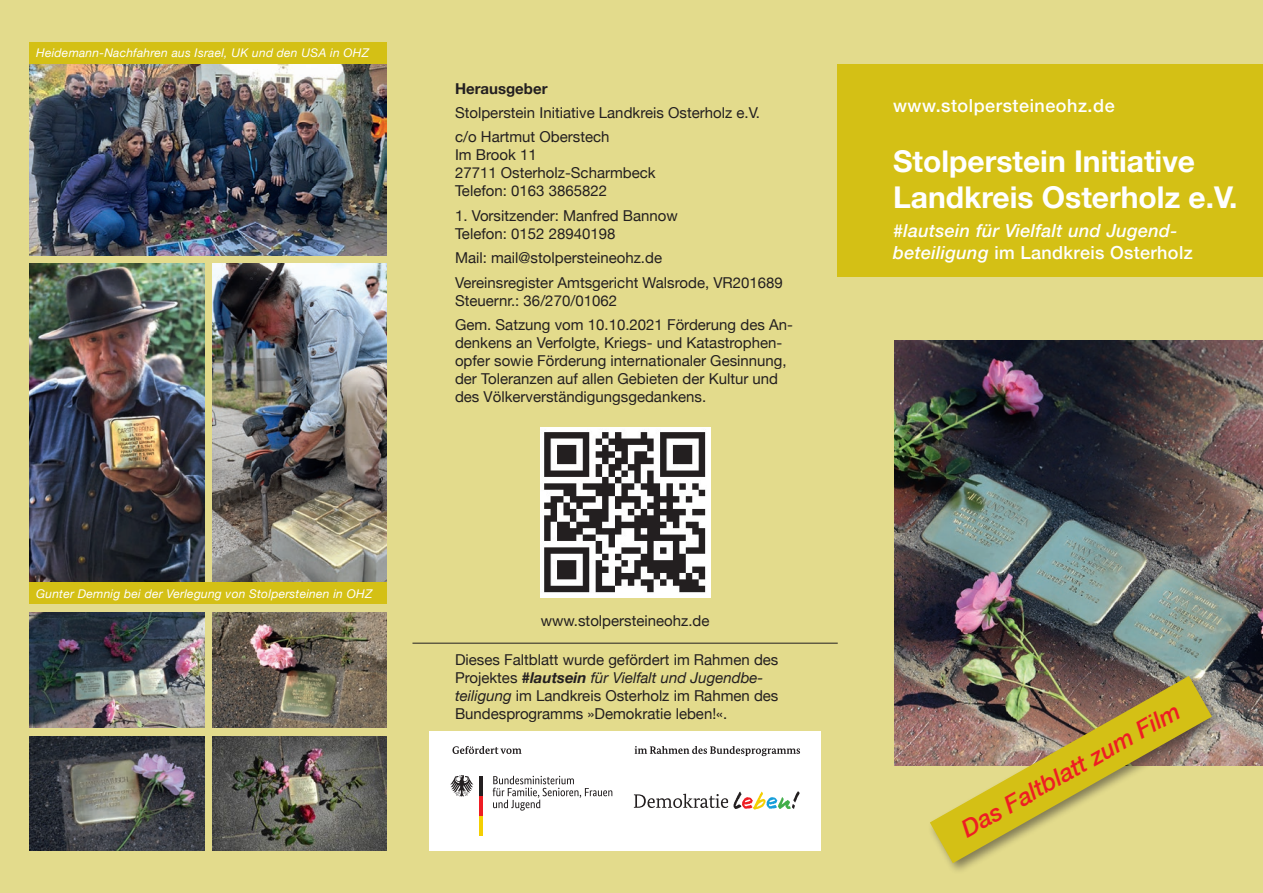
<style>
.page{position:relative;width:1263px;height:893px;background:#e3db8c}
.page>*{position:absolute;margin:0;border:0;box-sizing:border-box;transform-origin:0 0}
.t1{font:700 30px/36px "Helvetica Neue";color:#fff}
.t2{font:italic 500 24px "Helvetica Neue";color:#ee1d23}
.t3{font:italic 500 18px/22.5px "Helvetica Neue";letter-spacing:.02em;color:#fff}
.t4{font:500 18px "Helvetica Neue";letter-spacing:.03em;color:#fff}
.t5{font:15px/18px "Helvetica Neue";color:#231f20}
.t6{font:700 15px "Helvetica Neue";color:#231f20}
.t7{font:italic 12px "Helvetica Neue";letter-spacing:.02em;color:#fff}
.s1{font-weight:700;font-style:italic}
.s2{font-style:italic}
.s3{font-style:normal}
</style>
<div class="page">
<img style="left:894px;top:340px;width:369px;height:425px">
<img style="left:30px;top:64px;width:357px;height:191px">
<img style="left:30px;top:612px;width:174px;height:115px">
<img style="left:30px;top:736px;width:174px;height:115px">
<img style="left:213px;top:612px;width:174px;height:115px">
<img style="left:213px;top:736px;width:174px;height:115px">
<img style="left:30px;top:264px;width:174px;height:319px">
<img style="left:213px;top:264px;width:174px;height:319px">
<img style="left:540px;top:427px;width:170px;height:170px">
<div style="left:429px;top:732px;width:392px;height:119px;background:#fff"></div>
<hr style="left:479px;top:776px;width:4px;height:20px;background:#231f20">
<hr style="left:479px;top:796px;width:4px;height:20px;background:#ee1d23">
<hr style="left:479px;top:816px;width:4px;height:19px;background:#f4cf02">
<svg style="left:450px;top:775px;width:23px;height:22px"></svg>
<svg style="left:452px;top:746px;width:70px;height:8px"></svg>
<svg style="left:634px;top:746px;width:166px;height:10px"></svg>
<svg style="left:493px;top:776px;width:119px;height:35px"></svg>
<svg style="left:634px;top:791px;width:166px;height:19px"></svg>
<div style="left:838px;top:64px;width:425px;height:212px;background:#d4c015"></div>
<div style="left:30px;top:43px;width:357px;height:21px;background:#d4c015"></div>
<div style="left:30px;top:583px;width:357px;height:21px;background:#d4c015"></div>
<div style="left:927px;top:673px;width:297px;height:202px;background:#231f20;opacity:.5"></div>
<img style="left:930px;top:676px;width:282px;height:187px">
<hr style="left:412px;top:643px;width:426px;height:1px;background:#231f20">
<p class="t7" style="left:36px;top:45px;width:335px">Heidemann-Nachfahren aus Israel, UK und den USA in OHZ</p>
<p class="t7" style="left:36px;top:585px;width:338px">Gunter Demnig bei der Verlegung von Stolpersteinen in OHZ</p>
<p class="t6" style="left:455px;top:76px;width:94px">Herausgeber</p>
<p class="t5" style="left:455px;top:101px;width:307px;line-height:24.3px">Stolperstein Initiative Landkreis Osterholz e.V. c/o Hartmut Oberstech</p>
<p class="t5" style="left:455px;top:147px;width:202px">Im Brook 11<br>27711 Osterholz-Scharmbeck<br>Telefon: 0163 3865822</p>
<p class="t5" style="left:455px;top:207px;width:224px">1. Vorsitzender: Manfred Bannow<br>Telefon: 0152 28940198</p>
<p class="t5" style="left:455px;top:246px;width:329px;line-height:24.3px">Mail: mail@stolpersteineohz.de<br>Vereinsregister Amtsgericht Walsrode, VR201689</p>
<p class="t5" style="left:455px;top:289px;width:339px;line-height:24.3px">Steuernr.: 36/270/01062<br>Gem. Satzung vom 10.10.2021 Förderung des An-</p>
<p class="t5" style="left:455px;top:334px;width:333px">denkens an Verfolgte, Kriegs- und Katastrophen&shy;opfer sowie Förderung internationaler Gesinnung, der Toleranzen auf allen Gebieten der Kultur und des Völkerverständigungsgedankens.</p>
<p class="t5" style="left:541px;top:613px;width:170px">www.stolpersteineohz.de</p>
<p class="t5" style="left:455px;top:651px;width:325px">Dieses Faltblatt wurde gefördert im Rahmen des Projektes <span class="s1">#lautsein</span> <span class="s2">für Vielfalt und Jugendbe&shy;teiligung</span> im Landkreis Osterholz im Rahmen des Bundesprogramms »Demokratie leben!«.</p>
<p class="t4" style="left:893px;top:91px;width:223px">www.stolpersteineohz.de</p>
<h1 class="t1" style="left:893px;top:144px;width:346px">Stolperstein Initiative<br>Landkreis Osterholz e.V.</h1>
<p class="t3" style="left:893px;top:218px;width:301px">#lautsein für Vielfalt und Jugend&shy;beteiligung <span class="s3">im Landkreis Osterholz</span></p>
<h2 class="t2" style="left:953px;top:814px;width:249px;rotate:-30deg">Das Faltblatt zum Film</h2>
</div>
